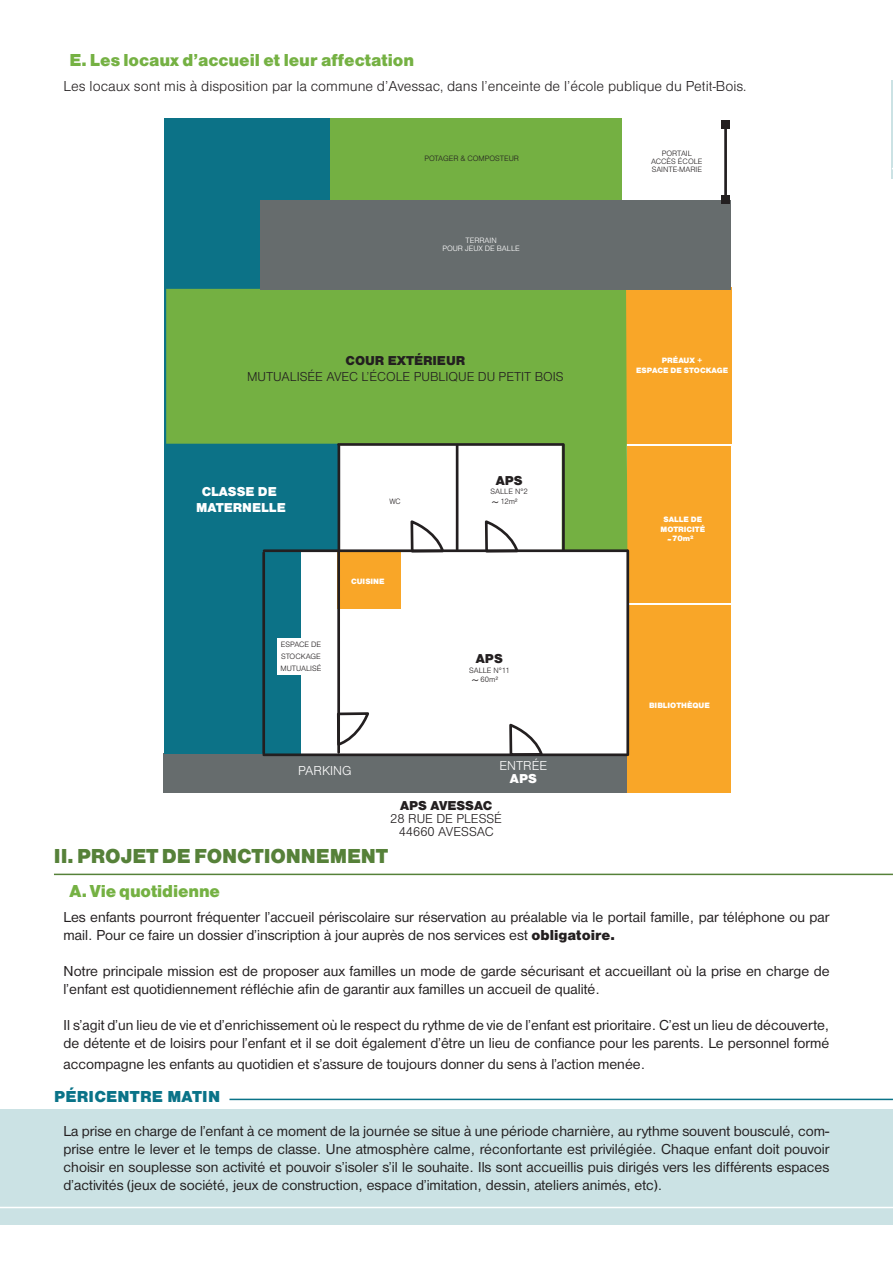
<style>
.page{position:relative;width:893px;height:1263px;background:#fff}
.page>*{position:absolute;margin:0;border:0;box-sizing:border-box;transform-origin:0 0}
.t1{font:21px "Nimbus Sans DOT Blac";letter-spacing:-.005em;color:#568139}
.t2{font:18px "Nimbus Sans DOT Blac";letter-spacing:-.005em;color:#75b143}
.t3{font:16.5px "Nimbus Sans DOT Blac";letter-spacing:.015em;color:#0a7388}
.t4{font:15px/18px "Nimbus Sans DOT";color:#231f20}
.t5{font:15px "Nimbus Sans DOT Ligh";color:#231f20}
.t6{font:13.35px/12.8px "Nimbus Sans DOT Ligh";color:#231f20;text-align:center}
.t7{font:13.35px/16px "Nimbus Sans DOT Blac";color:#fff;text-align:center}
.t8{font:13.35px/12.8px "Nimbus Sans DOT Ligh";color:#fff;text-align:center}
.t9{font:13.35px "Nimbus Sans DOT Blac";color:#231f20}
.t10{font:8.1px/12px "Nimbus Sans DOT Ligh";color:#231f20;text-align:center}
.t11{font:8.1px/9.6px "Nimbus Sans DOT Blac";color:#fff;text-align:center}
.t12{font:8.1px/8.1px "Nimbus Sans DOT Ligh";color:#fff;text-align:center}
.t13{font:8.1px "Nimbus Sans DOT Ligh";color:#231f20;scale:.95 1}
.s1{font-family:"Nimbus Sans DOT Blac"}
</style>
<div class="page">
<div style="left:163px;top:753px;width:464px;height:40px;background:#666c6d"></div>
<div style="left:164px;top:118px;width:175px;height:635px;background:#0c7287"></div>
<div style="left:626px;top:287px;width:105px;height:157px;background:#f9a628"></div>
<div style="left:627px;top:606px;width:104px;height:187px;background:#f9a628"></div>
<div style="left:627px;top:446px;width:104px;height:157px;background:#f9a628"></div>
<div style="left:166px;top:289px;width:461px;height:155px;background:#74b042"></div>
<div style="left:330px;top:118px;width:292px;height:84px;background:#74b042"></div>
<div style="left:260px;top:200px;width:471px;height:89px;background:#666c6d"></div>
<svg style="left:261px;top:442px;width:369px;height:315px"></svg>
<svg style="left:723px;top:128px;width:5px;height:67px"></svg>
<div style="left:721px;top:120px;width:9px;height:8px;background:#231f20"></div>
<div style="left:721px;top:195px;width:9px;height:9px;background:#231f20"></div>
<hr style="left:54px;top:874px;width:839px;height:1px;background:#568139">
<div style="left:0;top:1109px;width:893px;height:116px;background:#cbe2e4"></div>
<hr style="left:229px;top:1099px;width:664px;height:1px;background:#0a7388">
<hr style="left:0;top:1207px;width:893px;height:1px;background:#fff">
<hr style="left:892px;top:81px;width:1px;height:98px;background:#cbe2e4">
<p class="t2" style="left:69px;top:50px;width:346px">E. Les locaux d’accueil et leur affectation</p>
<p class="t5" style="left:64px;top:77px;width:684px">Les locaux sont mis à disposition par la commune d’Avessac, dans l’enceinte de l’école publique du Petit-Bois.</p>
<p class="t10" style="left:424px;top:152px;width:96px">POTAGER &amp; COMPOSTEUR</p>
<p class="t10" style="left:651px;top:149px;width:53px;line-height:8.1px">PORTAIL<br>ACCÈS ÉCOLE<br>SAINTE-MARIE</p>
<p class="t12" style="left:442px;top:237px;width:79px">TERRAIN<br>POUR JEUX DE BALLE</p>
<p class="t6" style="left:247px;top:353px;width:318px;line-height:16px"><span class="s1">COUR EXTÉRIEUR<br></span>MUTUALISÉE AVEC L’ÉCOLE PUBLIQUE DU PETIT BOIS</p>
<p class="t7" style="left:196px;top:483px;width:91px">CLASSE DE<br>MATERNELLE</p>
<p class="t10" style="left:280px;top:638px;width:42px;text-align:justify">ESPACE DE STOCKAGE MUTUALISÉ</p>
<p class="t13" style="left:389px;top:497px;width:13px">WC</p>
<p class="t11" style="left:351px;top:577px;width:35px">CUISINE</p>
<p class="t8" style="left:298px;top:764px;width:55px">PARKING</p>
<p class="t9" style="left:496px;top:473px;width:28px">APS</p>
<p class="t10" style="left:491px;top:487px;width:39px;line-height:9.4px">SALLE N°2<br>12m²</p>
<p class="t6" style="left:491px;top:500px;width:10px">~</p>
<p class="t9" style="left:476px;top:651px;width:28px">APS</p>
<p class="t10" style="left:469px;top:665px;width:42px;line-height:9.4px">SALLE N°11<br>60m²</p>
<p class="t6" style="left:471px;top:678px;width:10px">~</p>
<p class="t8" style="left:499px;top:759px;width:49px">ENTRÉE<br><span class="s1">APS</span></p>
<p class="t6" style="left:390px;top:799px;width:113px"><span class="s1">APS AVESSAC<br></span>28 RUE DE PLESSÉ<br>44660 AVESSAC</p>
<p class="t1" style="left:54px;top:843px;width:336px">II. PROJET DE FONCTIONNEMENT</p>
<p class="t2" style="left:69px;top:880px;width:152px">A. Vie quotidienne</p>
<p class="t11" style="left:636px;top:356px;width:93px">PRÉAUX +<br>ESPACE DE STOCKAGE</p>
<p class="t11" style="left:660px;top:515px;width:46px">SALLE DE<br>MOTRICITÉ<br>70m²</p>
<p class="t11" style="left:667px;top:537px;width:7px">~</p>
<p class="t11" style="left:649px;top:700px;width:62px">BIBLIOTHÈQUE</p>
<p class="t4" style="left:64px;top:908px;width:767px">Les enfants pourront fréquenter l’accueil périscolaire sur réservation au préalable via le portail famille, par téléphone ou par mail. Pour ce faire un dossier d’inscription à jour auprès de nos services est <span class="s1">obligatoire.</span></p>
<p class="t4" style="left:64px;top:962px;width:768px">Notre principale mission est de proposer aux familles un mode de garde sécurisant et accueillant où la prise en charge de l’enfant est quotidiennement réfléchie afin de garantir aux familles un accueil de qualité.</p>
<p class="t4" style="left:64px;top:1016px;width:767px">Il s’agit d’un lieu de vie et d’enrichissement où le respect du rythme de vie de l’enfant est prioritaire. C’est un lieu de découverte, de détente et de loisirs pour l’enfant et il se doit également d’être un lieu de confiance pour les parents. Le personnel formé</p>
<p class="t4" style="left:64px;top:1055px;width:583px">accompagne les enfants au quotidien et s’assure de toujours donner du sens à l’action menée.</p>
<p class="t3" style="left:54px;top:1087px;width:168px">PÉRICENTRE MATIN</p>
<p class="t4" style="left:64px;top:1123px;width:767px;text-align:justify">La prise en charge de l’enfant à ce moment de la journée se situe à une période charnière, au rythme souvent bousculé, com&shy;prise entre le lever et le temps de classe. Une atmosphère calme, réconfortante est privilégiée. Chaque enfant doit pouvoir choisir en souplesse son activité et pouvoir s’isoler s’il le souhaite. Ils sont accueillis puis dirigés vers les différents espaces d’activités (jeux de société, jeux de construction, espace d’imitation, dessin, ateliers animés, etc).</p>
</div>
